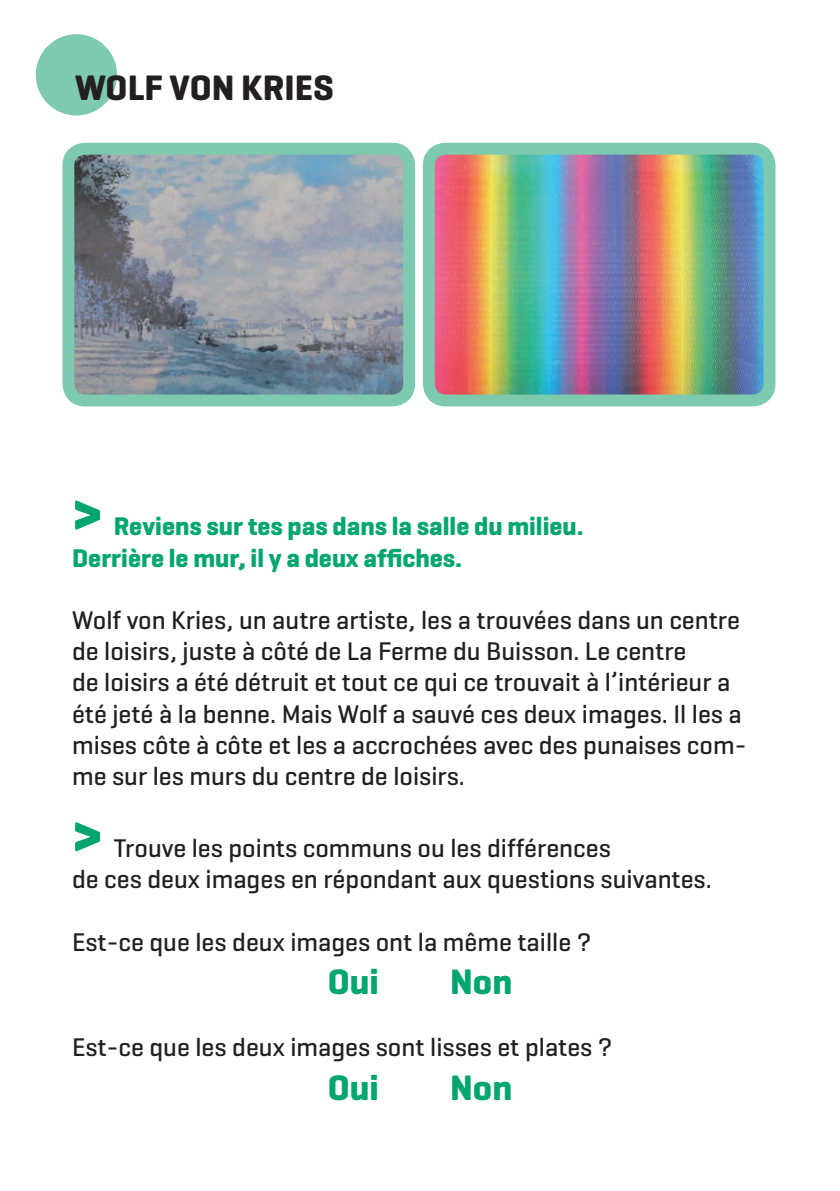
<style>
.page{position:relative;width:840px;height:1191px;background:#fff}
.page>*{position:absolute;margin:0;border:0;box-sizing:border-box;transform-origin:0 0}
.t1{font:700 60px "Geogrotesque";color:#00a66e}
.t2{font:700 36px "Geogrotesque";color:#231f20}
.t3{font:700 36px "Geogrotesque";color:#00a66e}
.t4{font:500 26px/31.2px "Geogrotesque";color:#231f20}
.t5{font:700 26px/31.2px "Geogrotesque";color:#00a66e}
</style>
<div class="page">
<div style="left:36px;top:34px;width:81px;height:81px;background:#7dcaae;border-radius:50%"></div>
<img style="left:75px;top:156px;width:327px;height:237px">
<div style="left:62px;top:143px;width:353px;height:263px;border:12px solid #7dcaae;border-radius:17px"></div>
<img style="left:435px;top:156px;width:327px;height:237px">
<div style="left:422px;top:143px;width:353px;height:263px;border:12px solid #7dcaae;border-radius:17px"></div>
<h2 class="t2" style="left:75px;top:68px;width:260px">WOLF VON KRIES</h2>
<h1 class="t1" style="left:72px;top:482px;width:32px">&gt;</h1>
<p class="t5" style="left:72px;top:511px;width:513px;text-indent:42px">Reviens sur tes pas dans la salle du milieu.<br>Derrière le mur, il y a deux affiches.</p>
<p class="t4" style="left:72px;top:605px;width:675px">Wolf von Kries, un autre artiste, les a trouvées dans un centre de loisirs, juste à côté de La Ferme du Buisson. Le centre<br>de loisirs a été détruit et tout ce qui ce trouvait à l’intérieur a été jeté à la benne. Mais Wolf a sauvé ces deux images. Il les a mises côte à côte et les a accrochées avec des punaises com&shy;me sur les murs du centre de loisirs.</p>
<h1 class="t1" style="left:72px;top:803px;width:32px">&gt;</h1>
<p class="t4" style="left:72px;top:833px;width:641px;text-indent:42px">Trouve les points communs ou les différences<br>de ces deux images en répondant aux questions suivantes.</p>
<p class="t4" style="left:72px;top:926px;width:520px">Est-ce que les deux images ont la même taille ?</p>
<h2 class="t3" style="left:327px;top:962px;width:53px">Oui</h2>
<h2 class="t3" style="left:450px;top:962px;width:63px">Non</h2>
<p class="t4" style="left:72px;top:1032px;width:542px">Est-ce que les deux images sont lisses et plates ?</p>
<h2 class="t3" style="left:327px;top:1067px;width:53px">Oui</h2>
<h2 class="t3" style="left:450px;top:1067px;width:63px">Non</h2>
</div>
